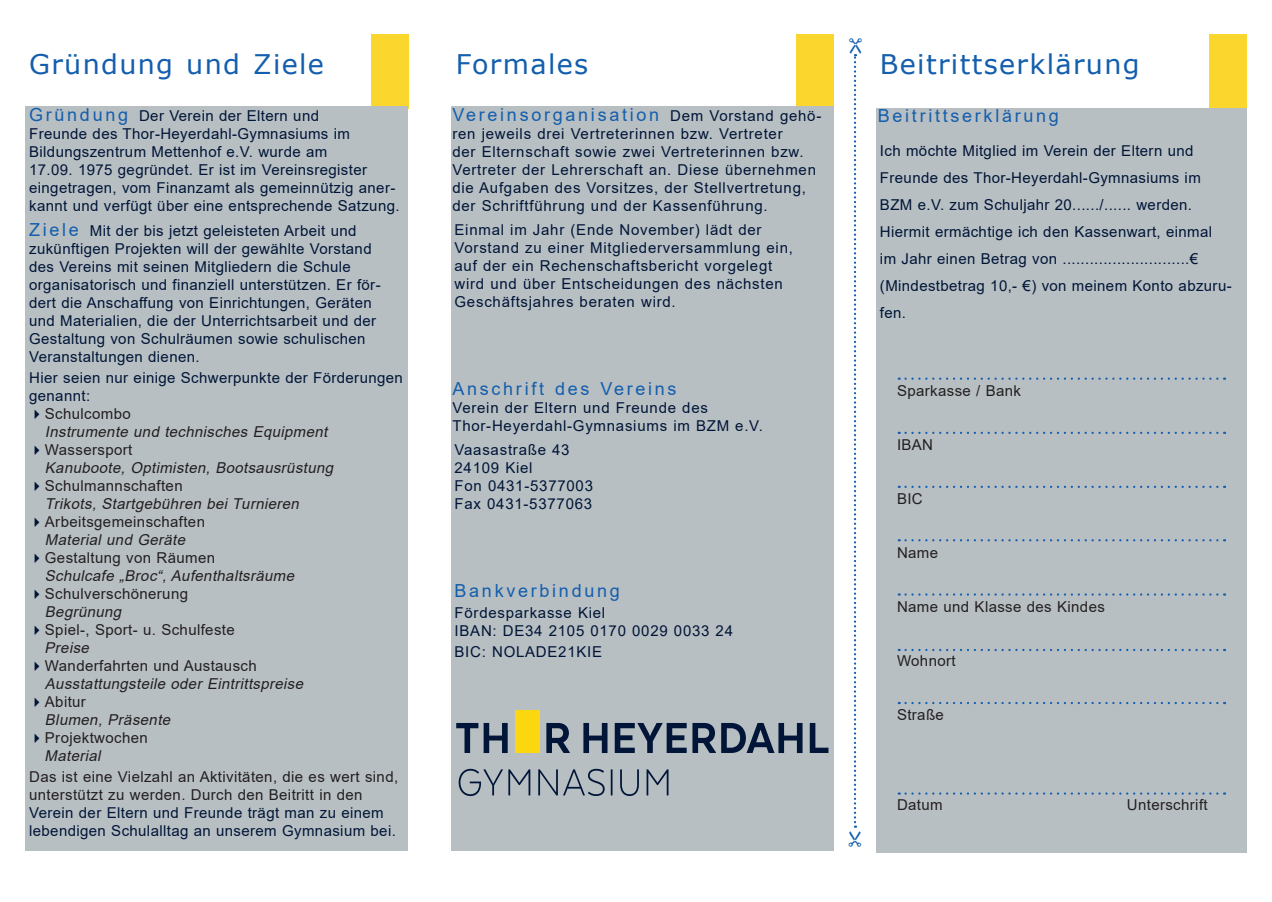
<style>
.page{position:relative;width:1272px;height:902px;background:#fff}
.page>*{position:absolute;margin:0;border:0;box-sizing:border-box;transform-origin:0 0}
.t1{font:27px "Verdana";letter-spacing:.05em;color:#135ead}
.t2{font:18px "Arial";letter-spacing:.15em;color:#135ead}
.t3{font:15px/18px "Arial";letter-spacing:.025em;color:#001537}
.t4{font:15px/18px "Arial";letter-spacing:.05em;color:#001537}
.t5{font:15px/21px "Arial";letter-spacing:.025em;color:#231f20}
.t6{font:italic 15px "Arial";color:#231f20}
.s1{font-size:15px;color:#001537}
.s2{font-size:18px;color:#135ead}
.s3{color:#001537}
.s4{color:#b8bfc3}
.s5{font-style:italic}
</style>
<div class="page">
<div style="left:796px;top:34px;width:37px;height:75px;background:#fbd72d"></div>
<div style="left:1208px;top:34px;width:38px;height:74px;background:#fbd72d"></div>
<div style="left:371px;top:34px;width:37px;height:74px;background:#fbd72d"></div>
<div style="left:26px;top:106px;width:382px;height:744px;background:#b8bfc3"></div>
<div style="left:451px;top:106px;width:382px;height:744px;background:#b8bfc3"></div>
<div style="left:876px;top:108px;width:370px;height:744px;background:#b8bfc3"></div>
<div style="left:514px;top:710px;width:25px;height:43px;background:#fad70f"></div>
<svg style="left:456px;top:723px;width:51px;height:30px"></svg>
<svg style="left:546px;top:723px;width:24px;height:29px"></svg>
<svg style="left:583px;top:723px;width:245px;height:30px"></svg>
<svg style="left:458px;top:768px;width:210px;height:28px"></svg>
<svg style="left:905px;top:377px;width:319px;height:3px"></svg>
<svg style="left:905px;top:485px;width:319px;height:3px"></svg>
<svg style="left:905px;top:431px;width:319px;height:3px"></svg>
<svg style="left:905px;top:539px;width:319px;height:2px"></svg>
<svg style="left:905px;top:593px;width:319px;height:2px"></svg>
<svg style="left:905px;top:792px;width:319px;height:2px"></svg>
<svg style="left:905px;top:648px;width:319px;height:3px"></svg>
<svg style="left:905px;top:702px;width:319px;height:2px"></svg>
<svg style="left:853px;top:54px;width:4px;height:774px"></svg>
<h1 class="t1" style="left:29px;top:45px;width:296px">Gründung und Ziele</h1>
<h1 class="t1" style="left:456px;top:45px;width:134px">Formales</h1>
<p class="t2" style="left:452px;top:102px;width:370px">Vereinsorganisation <span class="s1">Dem Vorstand gehö-</span></p>
<p class="t4" style="left:452px;top:125px;width:365px">ren jeweils drei Vertreterinnen bzw. Vertreter<br>der Elternschaft sowie zwei Vertreterinnen bzw.<br>Vertreter der Lehrerschaft an. Diese übernehmen die Aufgaben des Vorsitzes, der Stellvertretung, der Schriftführung und der Kassenführung.</p>
<p class="t4" style="left:454px;top:221px;width:340px">Einmal im Jahr (Ende November) lädt der Vorstand zu einer Mitgliederversammlung ein, auf der ein Rechenschaftsbericht vorgelegt wird und über Entscheidungen des nächsten Geschäftsjahres beraten wird.</p>
<p class="t3" style="left:29px;top:107px;width:372px"><span class="s2">G r ü n d u n g</span> Der Verein der Eltern und<br>Freunde des Thor-Heyerdahl-Gymnasiums im Bildungszentrum Mettenhof e.V. wurde am<br>17.09. 1975 gegründet. Er ist im Vereinsregister eingetragen, vom Finanzamt als gemeinnützig aner&shy;kannt und verfügt über eine entsprechende Satzung.</p>
<p class="t3" style="left:29px;top:221px;width:353px"><span class="s2">Z i e l e</span> Mit der bis jetzt geleisteten Arbeit und zukünftigen Projekten will der gewählte Vorstand des Vereins mit seinen Mitgliedern die Schule organisatorisch und finanziell unterstützen. Er för&shy;dert die Anschaffung von Einrichtungen, Geräten und Materialien, die der Unterrichtsarbeit und der Gestaltung von Schulräumen sowie schulischen Veranstaltungen dienen.</p>
<p class="t3" style="left:29px;top:368px;width:375px">Hier seien nur einige Schwerpunkte der Förderungen genannt:</p>
<p class="t5" style="left:29px;top:403px;width:103px"><span class="s3">✔</span>Schulcombo</p>
<p class="t6" style="left:29px;top:421px;width:304px"><span class="s4">✔</span> Instrumente und technisches Equipment</p>
<p class="t5" style="left:29px;top:439px;width:105px"><span class="s3">✔</span>Wassersport</p>
<p class="t6" style="left:29px;top:457px;width:309px"><span class="s4">✔</span> Kanuboote, Optimisten, Bootsausrüstung</p>
<p class="t5" style="left:29px;top:475px;width:155px"><span class="s3">✔</span>Schulmannschaften</p>
<p class="t6" style="left:29px;top:493px;width:275px"><span class="s4">✔</span> Trikots, Startgebühren bei Turnieren</p>
<p class="t5" style="left:29px;top:511px;width:177px"><span class="s3">✔</span>Arbeitsgemeinschaften</p>
<p class="t6" style="left:29px;top:529px;width:161px"><span class="s4">✔</span> Material und Geräte</p>
<p class="t5" style="left:29px;top:547px;width:187px"><span class="s3">✔</span>Gestaltung von Räumen</p>
<p class="t6" style="left:29px;top:565px;width:270px"><span class="s4">✔</span> Schulcafe „Broc“,Aufenthaltsräume</p>
<p class="t5" style="left:29px;top:583px;width:160px"><span class="s3">✔</span>Schulverschönerung</p>
<p class="t6" style="left:29px;top:601px;width:98px"><span class="s4">✔</span> Begrünung</p>
<p class="t5" style="left:29px;top:619px;width:207px"><span class="s3">✔</span>Spiel-, Sport- u. Schulfeste</p>
<p class="t6" style="left:29px;top:637px;width:65px"><span class="s4">✔</span> Preise</p>
<p class="t5" style="left:29px;top:655px;width:229px"><span class="s3">✔</span>Wanderfahrten und Austausch</p>
<p class="t6" style="left:29px;top:673px;width:279px"><span class="s4">✔</span> Ausstattungsteile oder Eintrittspreise</p>
<p class="t5" style="left:29px;top:691px;width:58px"><span class="s3">✔</span>Abitur</p>
<p class="t6" style="left:29px;top:709px;width:146px"><span class="s4">✔</span> Blumen, Präsente</p>
<p class="t5" style="left:29px;top:727px;width:120px"><span class="s3">✔</span>Projektwochen</p>
<p class="t5" style="left:29px;top:745px;width:370px"><span class="s4">✔</span> <span class="s5">Material<br></span>Das ist eine Vielzahl an Aktivitäten, die es wert sind,</p>
<p class="t5" style="left:29px;top:784px;width:335px">unterstützt zu werden. Durch den Beitritt in den</p>
<p class="t3" style="left:29px;top:803px;width:368px">Verein der Eltern und Freunde trägt man zu einem lebendigen Schulalltag an unserem Gymnasium bei.</p>
<p class="t2" style="left:452px;top:376px;width:226px">Anschrift des Vereins</p>
<p class="t4" style="left:452px;top:398px;width:312px">Verein der Eltern und Freunde des<br>Thor-Heyerdahl-Gymnasiums im BZM e.V.</p>
<p class="t4" style="left:454px;top:441px;width:140px">Vaasastraße 43<br>24109 Kiel<br>Fon 0431-5377003<br>Fax 0431-5377063</p>
<p class="t2" style="left:454px;top:578px;width:167px">Bankverbindung</p>
<p class="t4" style="left:454px;top:603px;width:280px">Fördesparkasse Kiel<br>IBAN: DE34 2105 0170 0029 0033 24</p>
<p class="t4" style="left:454px;top:642px;width:149px">BIC: NOLADE21KIE</p>
<h1 class="t1" style="left:880px;top:45px;width:261px">Beitrittserklärung</h1>
<p class="t2" style="left:877px;top:104px;width:182px">Beitrittserklärung</p>
<p class="t3" style="left:880px;top:137px;width:353px;line-height:27px">Ich möchte Mitglied im Verein der Eltern und Freunde des Thor-Heyerdahl-Gymnasiums im BZM e.V. zum Schuljahr 20....../...... werden.<br>Hiermit ermächtige ich den Kassenwart, einmal im Jahr einen Betrag von ............................€ (Mindestbetrag 10,- €) von meinem Konto abzuru&shy;fen.</p>
<p class="t5" style="left:897px;top:380px;width:126px">Sparkasse / Bank</p>
<p class="t5" style="left:897px;top:434px;width:38px">IBAN</p>
<p class="t5" style="left:897px;top:488px;width:27px">BIC</p>
<p class="t5" style="left:897px;top:542px;width:43px">Name</p>
<p class="t5" style="left:897px;top:596px;width:209px">Name und Klasse des Kindes</p>
<p class="t5" style="left:897px;top:650px;width:60px">Wohnort</p>
<p class="t5" style="left:897px;top:704px;width:48px">Straße</p>
<p class="t5" style="left:897px;top:794px;width:47px">Datum</p>
<p class="t5" style="left:1126px;top:794px;width:82px">Unterschrift</p>
</div>
